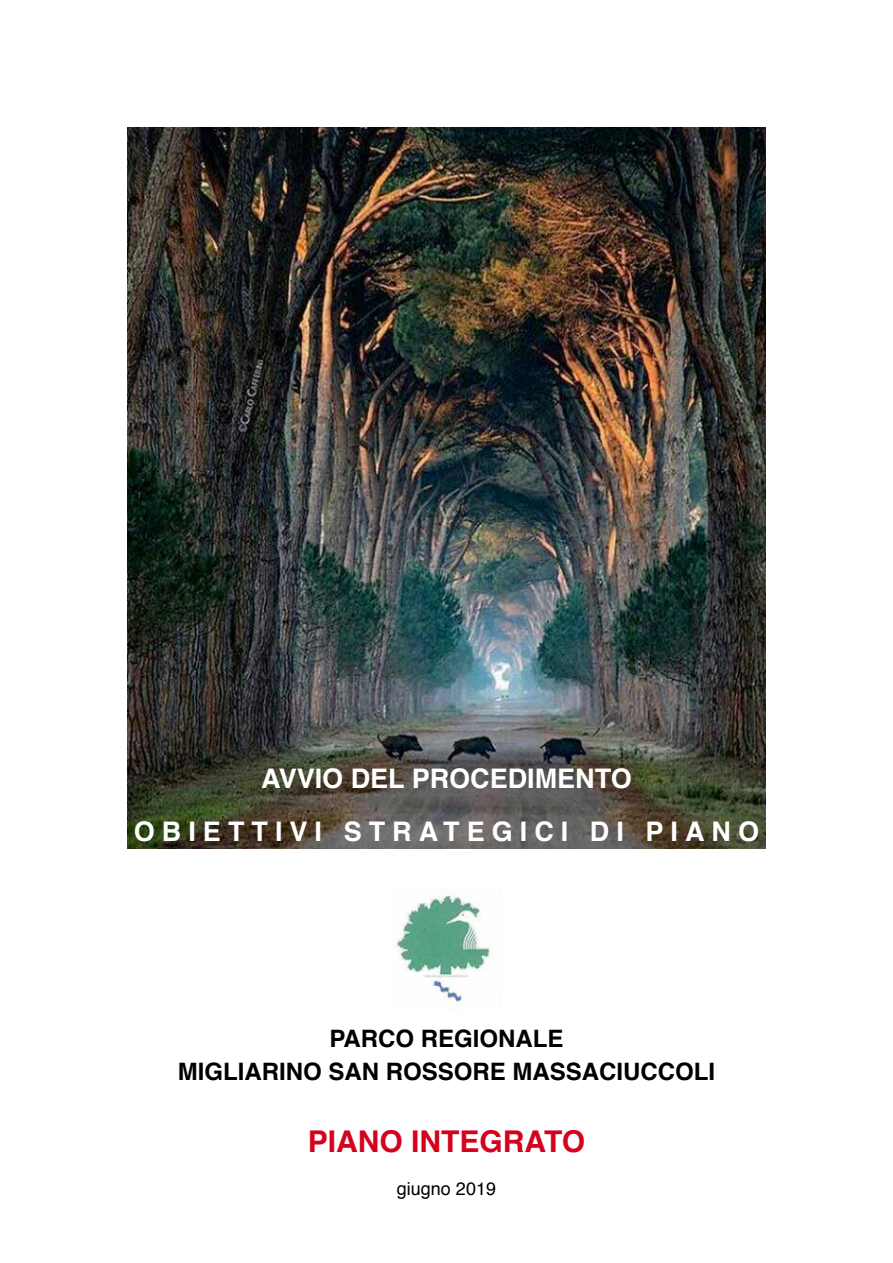
<style>
.page{position:relative;width:893px;height:1263px;background:#fff}
.page>*{position:absolute;margin:0;border:0;box-sizing:border-box;transform-origin:0 0}
.t1{font:700 30px "Helvetica";color:#d4021d}
.t2{font:700 27px/53.1px "Helvetica";letter-spacing:.26em;color:#fff;text-align:center}
.t3{font:700 24px/32.4px "Helvetica";color:#000;text-align:center}
.t4{font:18px "Helvetica";color:#000}
</style>
<div class="page">
<img style="left:128px;top:128px;width:637px;height:720px">
<img style="left:396px;top:894px;width:97px;height:113px">
<p class="t2" style="left:134px;top:752px;width:627px">AVVIO DEL PROCEDIMENTO<br>OBIETTIVI STRATEGICI DI PIANO</p>
<p class="t3" style="left:178px;top:1023px;width:539px">PARCO REGIONALE<br>MIGLIARINO SAN ROSSORE MASSACIUCCOLI</p>
<p class="t1" style="left:308px;top:1117px;width:279px">PIANO INTEGRATO</p>
<p class="t4" style="left:397px;top:1174px;width:101px">giugno 2019</p>
</div>
